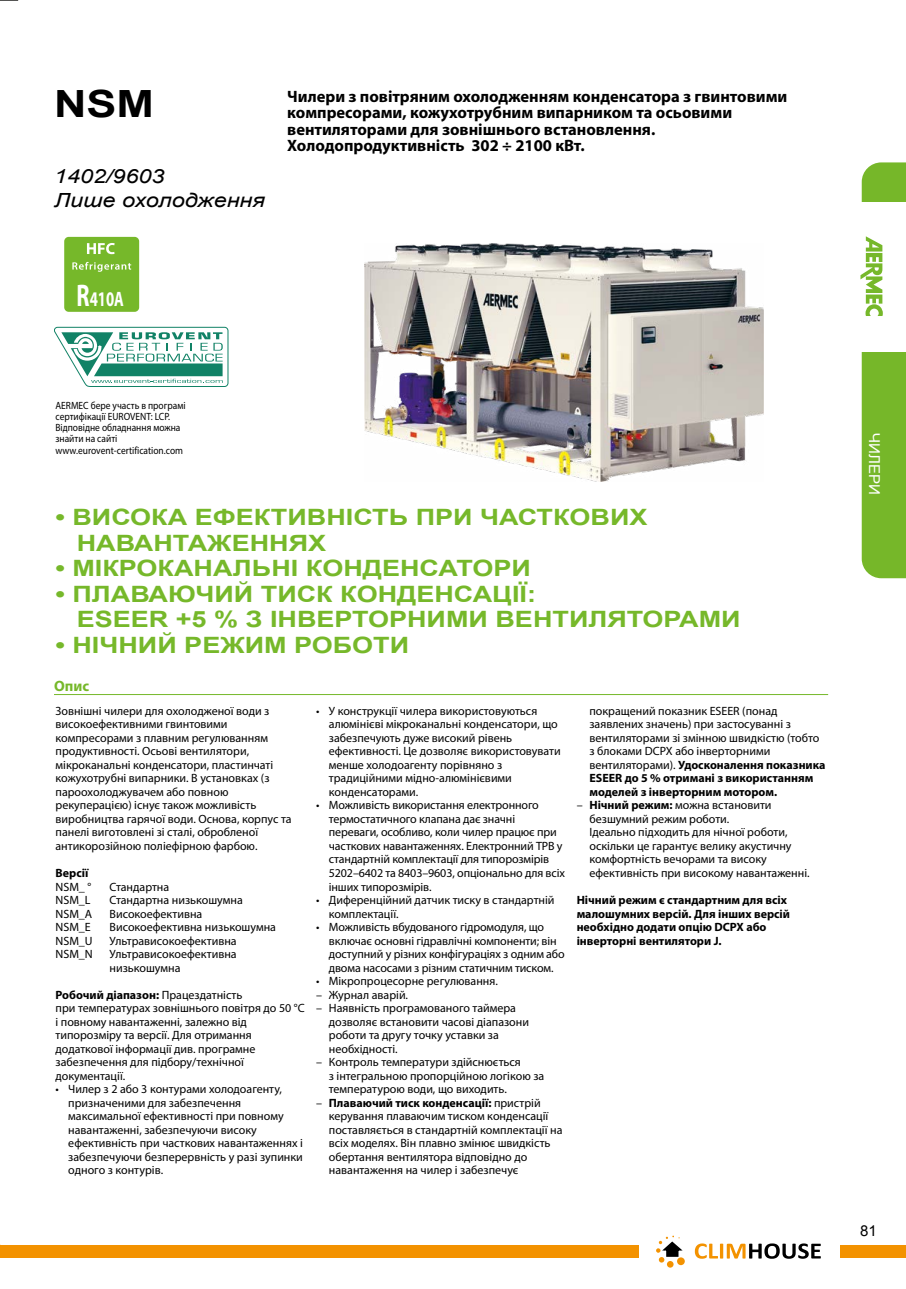
<style>
.page{position:relative;width:906px;height:1289px;background:#fff}
.page>*{position:absolute;margin:0;border:0;box-sizing:border-box;transform-origin:0 0}
.t1{font:700 37.5px "Arial";color:#000;scale:1.2 1}
.t2{font:700 22.5px/25.5px "Arial";color:#76b82a;scale:1.2 1}
.t3{font:700 20.85px "Myriad Pro";color:#fff;scale:.71 1}
.t4{font:italic 19.5px/24px "Arial";color:#000;scale:1.2 1}
.t5{font:700 16.5px/16.5px "Myriad Pro";color:#000}
.t6{font:15px "Arial";color:#fff}
.t7{font:700 15px "Myriad Pro";color:#76b82a}
.t8{font:15px "Arial";color:#000}
.t9{font:12px/13.5px "Myriad Pro";color:#000}
.t10{font:700 12px/13.5px "Myriad Pro";color:#000}
.t11{font:10.5px/11.2px "Myriad Pro";color:#000;scale:.9 1}
.s1{font-size:31.35px}
.s2{font-weight:700}
</style>
<div class="page">
<svg style="left:695px;top:1243px;width:126px;height:15px"></svg>
<div style="left:677px;top:1257px;width:8px;height:8px;background:#f39200;border-radius:50%"></div>
<div style="left:667px;top:1260px;width:6px;height:7px;background:#f39200;border-radius:50%"></div>
<svg style="left:656px;top:1235px;width:28px;height:27px"></svg>
<svg style="left:0;top:0;width:18px;height:1px"></svg>
<svg style="left:860px;top:162px;width:46px;height:416px"></svg>
<div style="left:0;top:1244px;width:638px;height:13px;background:#f39200"></div>
<div style="left:840px;top:1244px;width:66px;height:13px;background:#f39200"></div>
<hr style="left:54px;top:694px;width:774px;height:1px;background:#76b82a">
<svg style="left:54px;top:327px;width:174px;height:60px"></svg>
<img style="left:364px;top:243px;width:399px;height:238px">
<div style="left:64px;top:237px;width:75px;height:75px;background:#76b82a;border-radius:5px"></div>
<svg style="left:72px;top:262px;width:59px;height:10px"></svg>
<svg style="left:87px;top:243px;width:28px;height:11px"></svg>
<h1 class="t1" style="left:54px;top:79px;width:85px">NSM</h1>
<h3 class="t4" style="left:54px;top:164px;width:177px">1402/9603<br>Лише охолодження</h3>
<h3 class="t5" style="left:287px;top:87px;width:501px">Чилери з повітряним охолодженням конденсатора з гвинтовими компресорами, кожухотрубним випарником та осьовими вентиляторами для зовнішнього встановлення.<br>Холодопродуктивність 302 ÷ 2100 кВт.</h3>
<h3 class="t3" style="left:77px;top:285px;width:68px"><span class="s1">R</span>410A</h3>
<p class="t11" style="left:56px;top:399px;width:146px">AERMEC бере участь в програмі сертифікації EUROVENT: LCP.<br>Відповідне обладнання можна знайти на сайті www.eurovent-certification.com</p>
<h2 class="t2" style="left:77px;top:505px;width:477px;text-indent:-21px">• ВИСОКА ЕФЕКТИВНІСТЬ ПРИ ЧАСТКОВИХ<br>НАВАНТАЖЕННЯХ</h2>
<h2 class="t2" style="left:56px;top:556px;width:397px">• МІКРОКАНАЛЬНІ КОНДЕНСАТОРИ</h2>
<h2 class="t2" style="left:77px;top:581px;width:555px;text-indent:-21px">• ПЛАВАЮЧИЙ ТИСК КОНДЕНСАЦІЇ:<br>ESEER +5 % З ІНВЕРТОРНИМИ ВЕНТИЛЯТОРАМИ</h2>
<h2 class="t2" style="left:56px;top:632px;width:296px">• НІЧНИЙ РЕЖИМ РОБОТИ</h2>
<p class="t7" style="left:54px;top:676px;width:37px">Опис</p>
<p class="t9" style="left:56px;top:704px;width:238px">Зовнішні чилери для охолодженої води з високоефективними гвинтовими компресорами з плавним регулюванням продуктивності. Осьові вентилятори, мікроканальні конденсатори, пластинчаті кожухотрубні випарники. В установках (з пароохолоджувачем або повною рекуперацією) існує також можливість виробництва гарячої води. Основа, корпус та панелі виготовлені зі сталі, обробленої антикорозійною поліефірною фарбою.</p>
<p class="t10" style="left:56px;top:865px;width:34px">Версії</p>
<p class="t9" style="left:56px;top:879px;width:37px">NSM_ °</p>
<p class="t9" style="left:110px;top:879px;width:61px">Стандартна</p>
<p class="t9" style="left:56px;top:893px;width:37px">NSM_L</p>
<p class="t9" style="left:110px;top:893px;width:135px">Стандартна низькошумна</p>
<p class="t9" style="left:56px;top:906px;width:38px">NSM_A</p>
<p class="t9" style="left:110px;top:906px;width:94px">Високоефективна</p>
<p class="t9" style="left:56px;top:920px;width:37px">NSM_E</p>
<p class="t9" style="left:110px;top:920px;width:168px">Високоефективна низькошумна</p>
<p class="t9" style="left:56px;top:933px;width:39px">NSM_U</p>
<p class="t9" style="left:110px;top:933px;width:129px">Ультрависокоефективна</p>
<p class="t9" style="left:56px;top:947px;width:39px">NSM_N</p>
<p class="t9" style="left:110px;top:947px;width:129px">Ультрависокоефективна низькошумна</p>
<p class="t9" style="left:56px;top:987px;width:251px"><span class="s2">Робочий діапазон:</span> Працездатність<br>при температурах зовнішнього повітря до 50 °C і повному навантаженні, залежно від типорозміру та версії. Для отримання додаткової інформації див. програмне забезпечення для підбору/технічної документації.</p>
<p class="t9" style="left:68px;top:1082px;width:236px;text-indent:-13px">• Чилер з 2 або 3 контурами холодоагенту, призначеними для забезпечення максимальної ефективності при повному навантаженні, забезпечуючи високу ефективність при часткових навантаженнях і забезпечуючи безперервність у разі зупинки одного з контурів.</p>
<p class="t9" style="left:329px;top:704px;width:233px;text-indent:-13px">• У конструкції чилера використовуються алюмінієві мікроканальні конденсатори, що забезпечують дуже високий рівень ефективності. Це дозволяє використовувати менше холодоагенту порівняно з традиційними мідно-алюмінієвими конденсаторами.</p>
<p class="t9" style="left:329px;top:798px;width:238px;text-indent:-13px">• Можливість використання електронного термостатичного клапана дає значні переваги, особливо, коли чилер працює при часткових навантаженнях. Електронний ТРВ у стандартній комплектації для типорозмірів 5202–6402 та 8403–9603, опціонально для всіх інших типорозмірів.</p>
<p class="t9" style="left:329px;top:893px;width:227px;text-indent:-13px">• Диференційний датчик тиску в стандартній комплектації.</p>
<p class="t9" style="left:329px;top:920px;width:237px;text-indent:-13px">• Можливість вбудованого гідромодуля, що включає основні гідравлічні компоненти; він доступний у різних конфігураціях з одним або двома насосами з різним статичним тиском.</p>
<p class="t9" style="left:316px;top:974px;width:183px">• Мікропроцесорне регулювання.</p>
<p class="t9" style="left:316px;top:987px;width:93px">– Журнал аварій.</p>
<p class="t9" style="left:329px;top:1001px;width:202px;text-indent:-13px">– Наявність програмованого таймера дозволяє встановити часові діапазони роботи та другу точку уставки за необхідності.</p>
<p class="t9" style="left:329px;top:1055px;width:217px;text-indent:-13px">– Контроль температури здійснюється<br>з інтегральною пропорційною логікою за температурою води, що виходить.</p>
<p class="t9" style="left:329px;top:1095px;width:235px;text-indent:-13px">– <span class="s2">Плаваючий тиск конденсації:</span> пристрій керування плаваючим тиском конденсації поставляється в стандартній комплектації на всіх моделях. Він плавно змінює швидкість обертання вентилятора відповідно до навантаження на чилер і забезпечує</p>
<p class="t9" style="left:589px;top:704px;width:238px">покращений показник ESEER (понад заявлених значень) при застосуванні з вентиляторами зі змінною швидкістю (тобто з блоками DCPX або інверторними вентиляторами). <span class="s2">Удосконалення показника ESEER до 5 % отримані з використанням моделей з інверторним мотором.</span></p>
<p class="t9" style="left:589px;top:798px;width:222px;text-indent:-13px">– <span class="s2">Нічний режим:</span> можна встановити безшумний режим роботи.<br>Ідеально підходить для нічної роботи, оскільки це гарантує велику акустичну комфортність вечорами та високу ефективність при високому навантаженні.</p>
<p class="t10" style="left:576px;top:892px;width:215px">Нічний режим є стандартним для всіх малошумних версій. Для інших версій необхідно додати опцію DCPX або інверторні вентилятори J.</p>
<p class="t6" style="left:884px;top:433px;width:63px;rotate:90deg">ЧИЛЕРИ</p>
<p class="t8" style="left:860px;top:1220px;width:18px">81</p>
</div>
